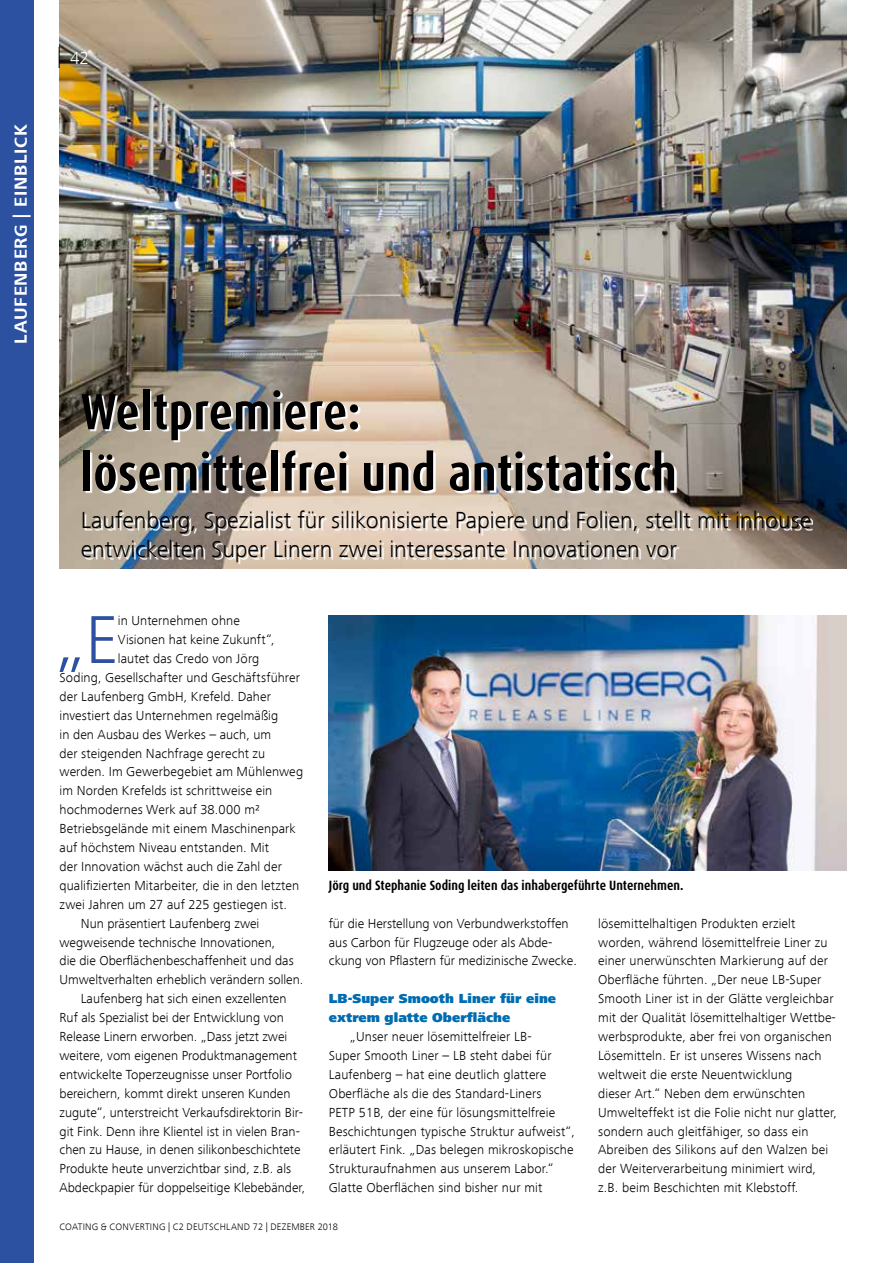
<style>
.page{position:relative;width:893px;height:1263px;background:#fff}
.page>*{position:absolute;margin:0;border:0;box-sizing:border-box;transform-origin:0 0}
.t1{font:300 70.2px "Frutiger Next Com";color:#2c51a0}
.t2{font:700 condensed 51px/61.2px "Dax OT";letter-spacing:.005em;color:#000}
.t3{font:300 24px/28.8px "Frutiger Next Com";color:#000}
.t4{font:700 18px "Frutiger Next Com";letter-spacing:.04em;color:#fff}
.t5{font:300 18px "Frutiger Next Com";color:#fff}
.t6{font:300 13.5px/18.9px "Frutiger Next Com";letter-spacing:.01em;color:#000}
.t7{font:700 condensed 13.5px "Dax OT";color:#000}
.t8{font:900 13.5px/18.9px "Frutiger Next Com";letter-spacing:.005em;color:#006cb1}
.t9{font:300 9.75px "Frutiger Next Com";letter-spacing:.025em;color:#000}
</style>
<div class="page">
<div style="left:0;top:0;width:34px;height:1263px;background:#2c51a0"></div>
<img style="left:329px;top:616px;width:517px;height:255px">
<img style="left:60px;top:0;width:786px;height:568px">
<img style="left:84px;top:391px;width:728px;height:173px">
<svg style="left:59px;top:47px;width:1px;height:21px"></svg>
<h3 class="t4" style="left:10px;top:343px;width:221px;rotate:-90deg">LAUFENBERG | EINBLICK</h3>
<h3 class="t5" style="left:70px;top:48px;width:20px">42</h3>
<h2 class="t2" style="left:81px;top:381px;width:598px">Weltpremiere:<br>lösemittelfrei und antistatisch</h2>
<h3 class="t3" style="left:81px;top:505px;width:732px">Laufenberg, Spezialist für silikonisierte Papiere und Folien, stellt mit inhouse entwickelten Super Linern zwei interessante Innovationen vor</h3>
<h1 class="t1" style="left:57px;top:599px;width:63px">„E</h1>
<p class="t6" style="left:118px;top:611px;width:123px">in Unternehmen ohne</p>
<p class="t6" style="left:118px;top:630px;width:158px">Visionen hat keine Zukunft“,</p>
<p class="t6" style="left:118px;top:649px;width:143px">lautet das Credo von Jörg</p>
<p class="t6" style="left:60px;top:668px;width:242px">Soding, Gesellschafter und Geschäftsführer</p>
<p class="t6" style="left:60px;top:687px;width:213px">der Laufenberg GmbH, Krefeld. Daher</p>
<p class="t6" style="left:60px;top:706px;width:220px">investiert das Unternehmen regelmäßig</p>
<p class="t6" style="left:60px;top:725px;width:213px">in den Ausbau des Werkes – auch, um</p>
<p class="t6" style="left:60px;top:743px;width:207px">der steigenden Nachfrage gerecht zu</p>
<p class="t6" style="left:60px;top:762px;width:245px">werden. Im Gewerbegebiet am Mühlenweg</p>
<p class="t6" style="left:60px;top:781px;width:214px">im Norden Krefelds ist schrittweise ein</p>
<p class="t6" style="left:60px;top:800px;width:202px">hochmodernes Werk auf 38.000 m2</p>
<p class="t6" style="left:60px;top:819px;width:238px">Betriebsgelände mit einem Maschinenpark</p>
<p class="t6" style="left:60px;top:838px;width:211px">auf höchstem Niveau entstanden. Mit</p>
<p class="t6" style="left:60px;top:857px;width:224px">der Innovation wächst auch die Zahl der</p>
<p class="t6" style="left:60px;top:876px;width:241px">qualifizierten Mitarbeiter, die in den letzten</p>
<p class="t6" style="left:60px;top:895px;width:229px">zwei Jahren um 27 auf 225 gestiegen ist.</p>
<p class="t6" style="left:81px;top:914px;width:180px">Nun präsentiert Laufenberg zwei</p>
<p class="t6" style="left:60px;top:932px;width:217px">wegweisende technische Innovationen,</p>
<p class="t6" style="left:60px;top:951px;width:236px">die die Oberflächenbeschaffenheit und das</p>
<p class="t6" style="left:60px;top:970px;width:245px">Umweltverhalten erheblich verändern sollen.</p>
<p class="t6" style="left:81px;top:989px;width:207px">Laufenberg hat sich einen exzellenten</p>
<p class="t6" style="left:60px;top:1008px;width:226px">Ruf als Spezialist bei der Entwicklung von</p>
<p class="t6" style="left:60px;top:1027px;width:229px">Release Linern erworben. „Dass jetzt zwei</p>
<p class="t6" style="left:60px;top:1046px;width:239px">weitere, vom eigenen Produktmanagement</p>
<p class="t6" style="left:60px;top:1065px;width:234px">entwickelte Toperzeugnisse unser Portfolio</p>
<p class="t6" style="left:60px;top:1084px;width:232px">bereichern, kommt direkt unseren Kunden</p>
<p class="t6" style="left:60px;top:1103px;width:245px">zugute“, unterstreicht Verkaufsdirektorin Bir-</p>
<p class="t6" style="left:60px;top:1121px;width:242px">git Fink. Denn ihre Klientel ist in vielen Bran-</p>
<p class="t6" style="left:60px;top:1140px;width:242px">chen zu Hause, in denen silikonbeschichtete</p>
<p class="t6" style="left:60px;top:1159px;width:233px">Produkte heute unverzichtbar sind, z.B. als</p>
<p class="t6" style="left:60px;top:1178px;width:247px">Abdeckpapier für doppelseitige Klebebänder,</p>
<p class="t7" style="left:329px;top:876px;width:356px">Jörg und Stephanie Soding leiten das inhabergeführte Unternehmen.</p>
<p class="t6" style="left:329px;top:914px;width:250px">für die Herstellung von Verbundwerkstoffen aus Carbon für Flugzeuge oder als Abde&shy;ckung von Pflastern für medizinische Zwecke.</p>
<p class="t8" style="left:329px;top:989px;width:229px">LB-Super Smooth Liner für eine extrem glatte Oberfläche</p>
<p class="t6" style="left:329px;top:1027px;width:248px;text-indent:21px">„Unser neuer lösemittelfreier LB-<br>Super Smooth Liner – LB steht dabei für Laufenberg – hat eine deutlich glattere Oberfläche als die des Standard-Liners<br>PETP 51B, der eine für lösungsmittelfreie Beschichtungen typische Struktur aufweist“, erläutert Fink. „Das belegen mikroskopische Strukturaufnahmen aus unserem Labor.“ Glatte Oberflächen sind bisher nur mit</p>
<p class="t6" style="left:598px;top:914px;width:240px">lösemittelhaltigen Produkten erzielt worden, während lösemittelfreie Liner zu einer unerwünschten Markierung auf der Oberfläche führten. „Der neue LB-Super Smooth Liner ist in der Glätte vergleichbar mit der Qualität lösemittelhaltiger Wettbe&shy;werbsprodukte, aber frei von organischen Lösemitteln. Er ist unseres Wissens nach weltweit die erste Neuentwicklung<br>dieser Art.“ Neben dem erwünschten Umwelteffekt ist die Folie nicht nur glatter, sondern auch gleitfähiger, so dass ein Abreiben des Silikons auf den Walzen bei der Weiterverarbeitung minimiert wird, z.B. beim Beschichten mit Klebstoff.</p>
<p class="t9" style="left:60px;top:1221px;width:280px">COATING &amp; CONVERTING | C2 DEUTSCHLAND 72 | DEZEMBER 2018</p>
</div>
